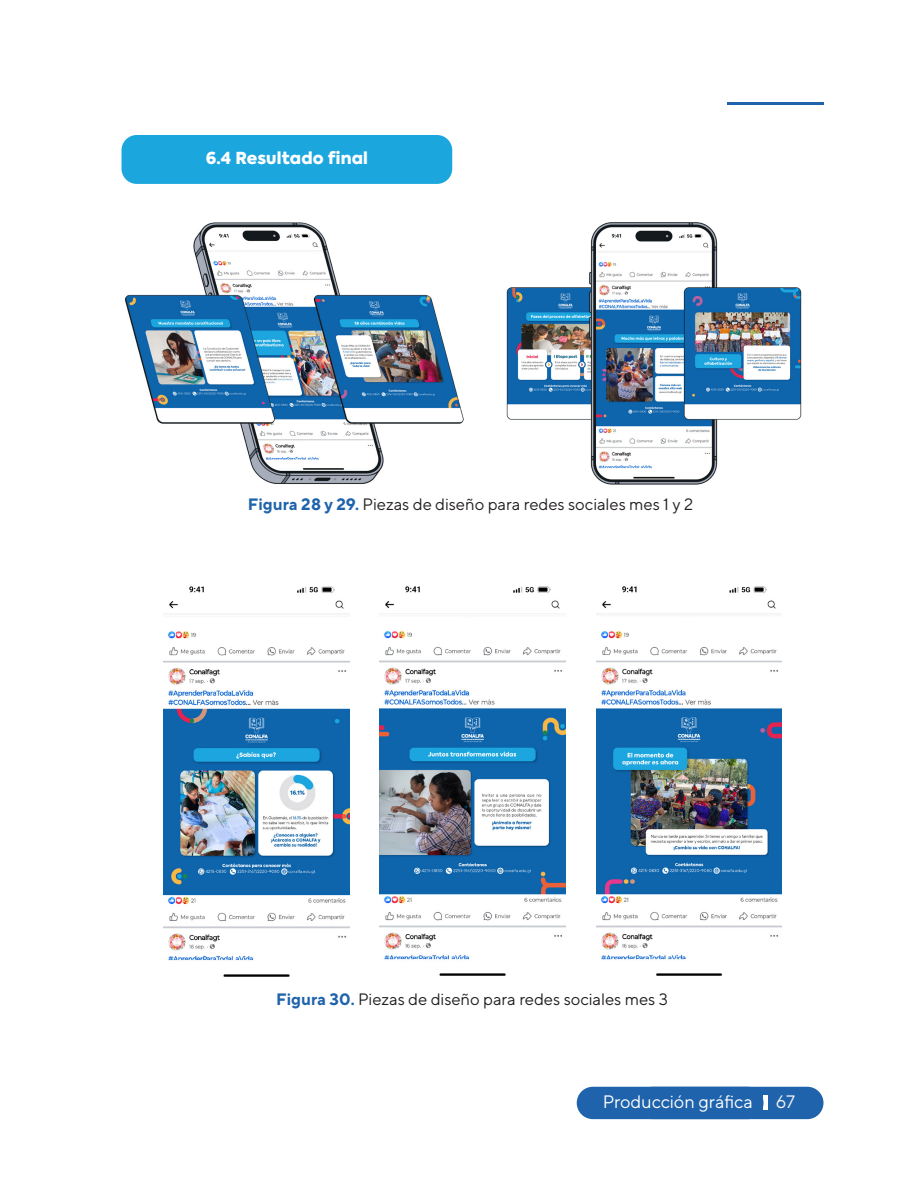
<style>
.page{position:relative;width:918px;height:1188px;background:#fff}
.page>*{position:absolute;margin:0;border:0;box-sizing:border-box;transform-origin:0 0}
.Texto_Portada{font:18px "TT Norms Pro";letter-spacing:-.005em;color:#fff}
.t1{font:18px "TT Norms Pro";color:#f5f6f7}
.Texto_General{font:16.5px "TT Norms Pro";color:#231f20}
._1_1{font:900 16.5px "Axiforma";letter-spacing:.01em;color:#fff}
.s1{font-weight:700;color:#1e63ab}
</style>
<div class="page">
<div style="left:637px;top:1087px;width:186px;height:32px;background:#1e63ab;border-radius:16px"></div>
<hr style="left:764px;top:1096px;width:4px;height:14px;background:#fff">
<hr style="left:727px;top:103px;width:97px;height:2px;background:#1e63ab">
<div style="left:577px;top:1087px;width:187px;height:32px;background:#1e63ab;border-radius:16px"></div>
<div style="left:122px;top:135px;width:330px;height:49px;background:#1ca6de;border-radius:15px"></div>
<img style="left:125px;top:222px;width:339px;height:262px">
<img style="left:506px;top:222px;width:296px;height:263px">
<img style="left:163px;top:586px;width:186px;height:391px">
<img style="left:380px;top:586px;width:185px;height:390px">
<img style="left:596px;top:586px;width:186px;height:390px">
<p class="_1_1" style="left:206px;top:147px;width:164px">6.4 Resultado final</p>
<p class="Texto_General" style="left:248px;top:494px;width:447px"><span class="s1">Figura 28 y 29.</span> Piezas de diseño para redes sociales mes 1 y 2</p>
<p class="Texto_General" style="left:276px;top:988px;width:393px"><span class="s1">Figura 30.</span> Piezas de diseño para redes sociales mes 3</p>
<p class="Texto_Portada" style="left:603px;top:1090px;width:152px">Producción gráfica</p>
<p class="t1" style="left:776px;top:1090px;width:20px">67</p>
</div>
